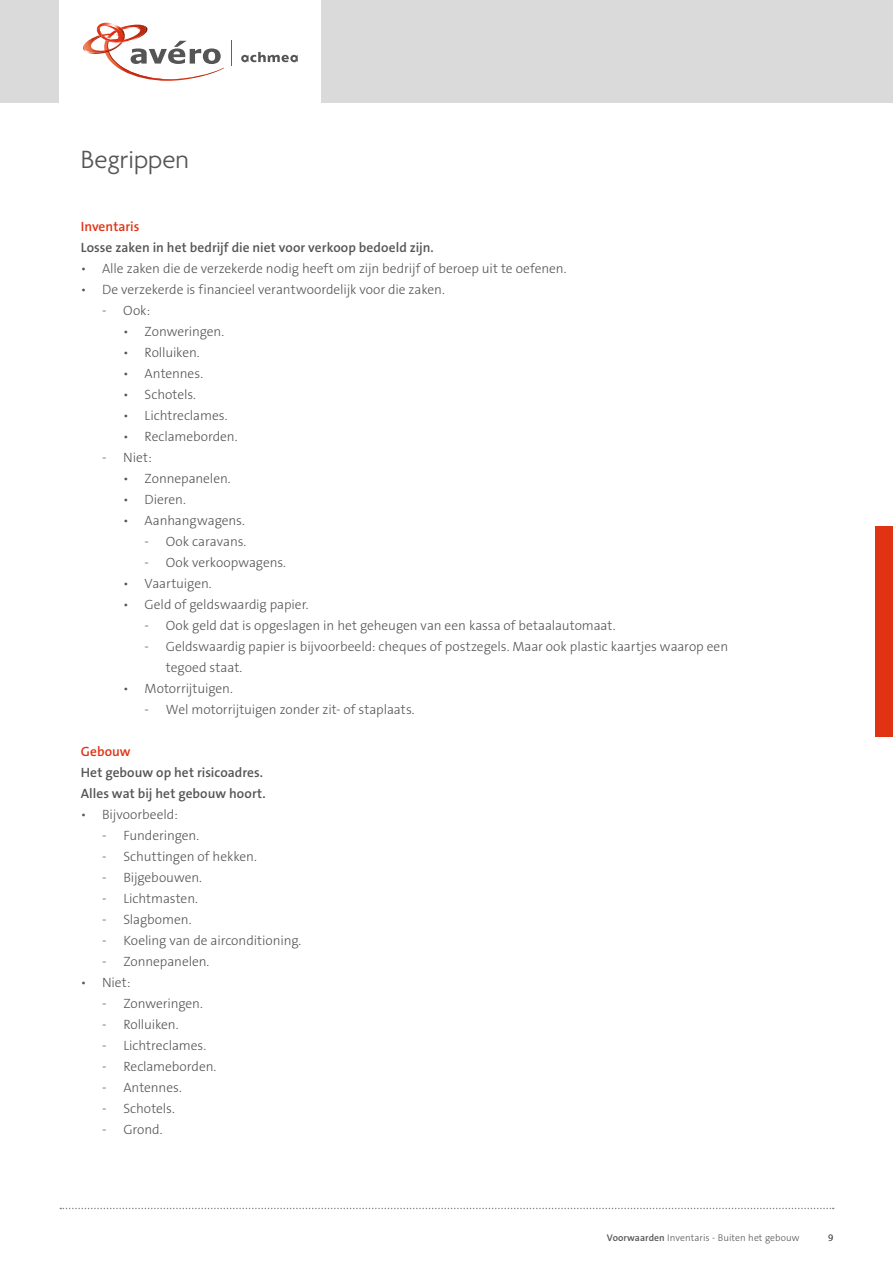
<style>
.page{position:relative;width:893px;height:1263px;background:#fff}
.page>*{position:absolute;margin:0;border:0;box-sizing:border-box;transform-origin:0 0}
.t1{font:300 27px "Agenda";color:#555}
.t2{font:300 13.5px/21px "The Sans B3";letter-spacing:-.005em;color:#555}
.t3{font:600 13.5px/21px "The Sans B6";letter-spacing:.005em;color:#555}
.t4{font:600 13.5px "The Sans B6";color:#e13214}
.t5{font:300 9.75px "The Sans B3";letter-spacing:.005em;color:#555}
.s1{font-family:"The Sans B6";font-weight:600}
</style>
<div class="page">
<div style="left:0;top:0;width:893px;height:103px;background:#dadada"></div>
<div style="left:60px;top:0;width:261px;height:103px;background:#fff"></div>
<svg style="left:241px;top:52px;width:57px;height:10px"></svg>
<svg style="left:83px;top:22px;width:141px;height:59px"></svg>
<svg style="left:231px;top:41px;width:1px;height:25px"></svg>
<svg style="left:60px;top:1208px;width:774px;height:1px"></svg>
<div style="left:876px;top:526px;width:17px;height:211px;background:#e13214"></div>
<h1 class="t1" style="left:81px;top:145px;width:110px">Begrippen</h1>
<p class="t4" style="left:81px;top:219px;width:60px">Inventaris</p>
<p class="t3" style="left:81px;top:238px;width:354px">Losse zaken in het bedrijf die niet voor verkoop bedoeld zijn.</p>
<p class="t2" style="left:81px;top:259px;width:487px">• Alle zaken die de verzekerde nodig heeft om zijn bedrijf of beroep uit te oefenen.</p>
<p class="t2" style="left:81px;top:280px;width:366px">• De verzekerde is financieel verantwoordelijk voor die zaken.</p>
<p class="t2" style="left:102px;top:301px;width:50px">- Ook:</p>
<p class="t2" style="left:123px;top:322px;width:102px">• Zonweringen.</p>
<p class="t2" style="left:123px;top:343px;width:78px">• Rolluiken.</p>
<p class="t2" style="left:123px;top:364px;width:81px">• Antennes.</p>
<p class="t2" style="left:123px;top:385px;width:74px">• Schotels.</p>
<p class="t2" style="left:123px;top:406px;width:106px">• Lichtreclames.</p>
<p class="t2" style="left:123px;top:427px;width:116px">• Reclameborden.</p>
<p class="t2" style="left:102px;top:448px;width:51px">- Niet:</p>
<p class="t2" style="left:123px;top:469px;width:109px">• Zonnepanelen.</p>
<p class="t2" style="left:123px;top:490px;width:64px">• Dieren.</p>
<p class="t2" style="left:123px;top:511px;width:123px">• Aanhangwagens.</p>
<p class="t2" style="left:145px;top:532px;width:103px">- Ook caravans.</p>
<p class="t2" style="left:145px;top:553px;width:143px">- Ook verkoopwagens.</p>
<p class="t2" style="left:123px;top:574px;width:90px">• Vaartuigen.</p>
<p class="t2" style="left:123px;top:595px;width:187px">• Geld of geldswaardig papier.</p>
<p class="t2" style="left:145px;top:616px;width:472px">- Ook geld dat is opgeslagen in het geheugen van een kassa of betaalautomaat.</p>
<p class="t2" style="left:166px;top:637px;width:564px;text-indent:-21px">- Geldswaardig papier is bijvoorbeeld: cheques of postzegels. Maar ook plastic kaartjes waarop een tegoed staat.</p>
<p class="t2" style="left:123px;top:679px;width:111px">• Motorrijtuigen.</p>
<p class="t2" style="left:145px;top:700px;width:272px">- Wel motorrijtuigen zonder zit- of staplaats.</p>
<p class="t4" style="left:81px;top:745px;width:51px">Gebouw</p>
<p class="t3" style="left:81px;top:763px;width:186px">Het gebouw op het risicoadres.<br>Alles wat bij het gebouw hoort.</p>
<p class="t2" style="left:81px;top:805px;width:98px">• Bijvoorbeeld:</p>
<p class="t2" style="left:102px;top:826px;width:99px">- Funderingen.</p>
<p class="t2" style="left:102px;top:847px;width:156px">- Schuttingen of hekken.</p>
<p class="t2" style="left:102px;top:868px;width:101px">- Bijgebouwen.</p>
<p class="t2" style="left:102px;top:889px;width:97px">- Lichtmasten.</p>
<p class="t2" style="left:102px;top:910px;width:91px">- Slagbomen.</p>
<p class="t2" style="left:102px;top:931px;width:201px">- Koeling van de airconditioning.</p>
<p class="t2" style="left:102px;top:952px;width:109px">- Zonnepanelen.</p>
<p class="t2" style="left:81px;top:973px;width:51px">• Niet:</p>
<p class="t2" style="left:102px;top:994px;width:102px">- Zonweringen.</p>
<p class="t2" style="left:102px;top:1015px;width:78px">- Rolluiken.</p>
<p class="t2" style="left:102px;top:1036px;width:106px">- Lichtreclames.</p>
<p class="t2" style="left:102px;top:1057px;width:116px">- Reclameborden.</p>
<p class="t2" style="left:102px;top:1078px;width:81px">- Antennes.</p>
<p class="t2" style="left:102px;top:1099px;width:74px">- Schotels.</p>
<p class="t2" style="left:102px;top:1120px;width:62px">- Grond.</p>
<p class="t5" style="left:607px;top:1233px;width:194px"><span class="s1">Voorwaarden</span> Inventaris - Buiten het gebouw</p>
<p class="t5" style="left:828px;top:1233px;width:7px">9</p>
</div>
